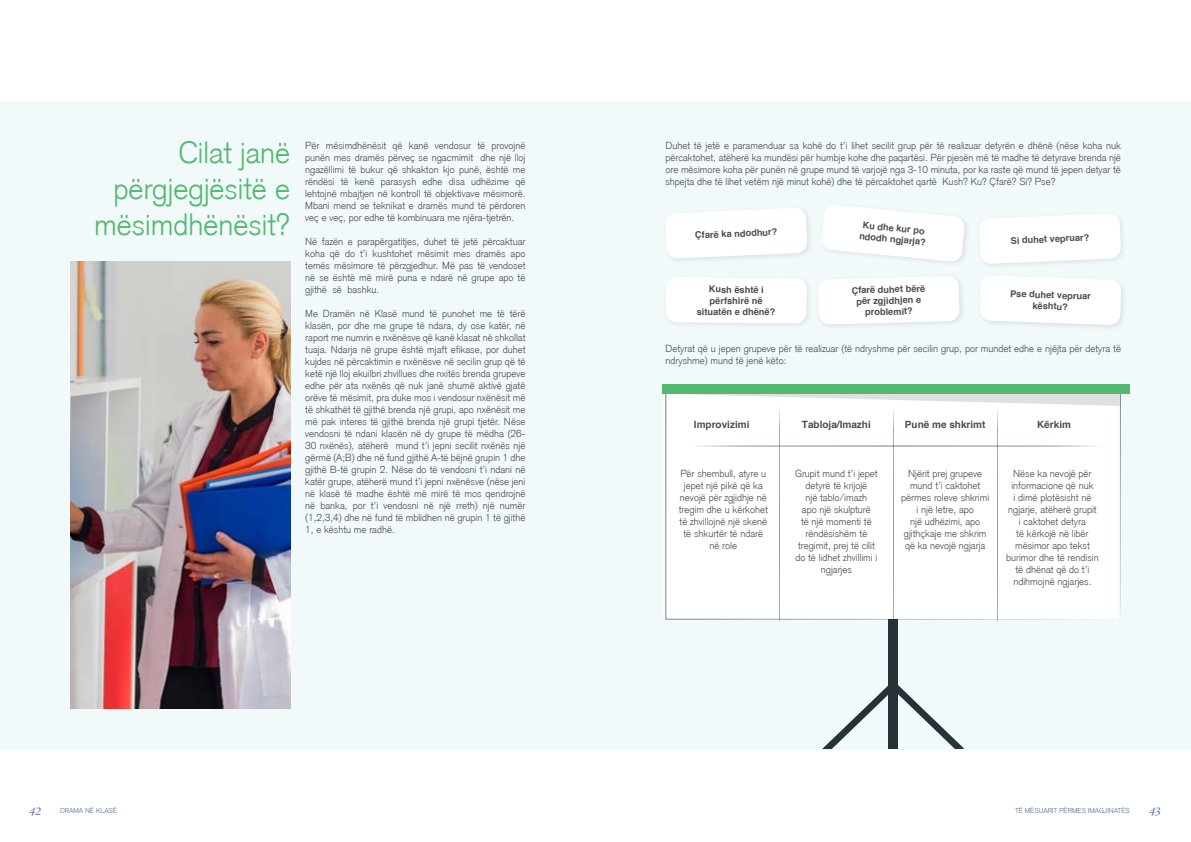
<style>
.page{position:relative;width:1191px;height:842px;background:#fff}
.page>*{position:absolute;margin:0;border:0;box-sizing:border-box;transform-origin:0 0}
.t1{font:300 30px/36px "Akzidenz Grotesk";color:#51ba6e;text-align:right}
.t2{font:12px "Garamond Premr Pro Med It";color:#5d7195}
.t3{font:300 10px/12px "Akzidenz Grotesk";color:#4d4d4f;text-align:justify}
.t4{font:700 10px "Helvetica";color:#4d4d4f}
.t5{font:700 9.3px/11.1px "Helvetica";color:#4d4d4f;text-align:center}
.t6{font:300 7px "Akzidenz Grotesk";color:#5e7296}
</style>
<div class="page">
<div style="left:0;top:101px;width:1191px;height:648px;background:#f2f9fa"></div>
<div style="left:888px;top:588px;width:10px;height:161px;background:#263238"></div>
<svg style="left:822px;top:685px;width:142px;height:64px"></svg>
<div style="left:666px;top:394px;width:454px;height:228px;background:#fff"></div>
<div style="left:662px;top:384px;width:467px;height:10px;background:#51ba6e"></div>
<img style="left:70px;top:261px;width:220px;height:447px">
<svg style="left:666px;top:208px;width:141px;height:51px"></svg>
<div style="left:666px;top:277px;width:140px;height:46px;background:#fff"></div>
<svg style="left:819px;top:276px;width:140px;height:48px"></svg>
<svg style="left:980px;top:214px;width:141px;height:50px"></svg>
<svg style="left:822px;top:205px;width:142px;height:57px"></svg>
<svg style="left:980px;top:276px;width:141px;height:49px"></svg>
<h1 class="t1" style="left:94px;top:135px;width:198px">Cilat janë përgjegjësitë e mësimdhënësit?</h1>
<p class="t3" style="left:305px;top:139px;width:222px">Për mësimdhënësit që kanë vendosur të provojnë punën mes dramës përveç se ngacmimit dhe një lloj ngazëllimi të bukur që shkakton kjo punë, është me rëndësi të kenë parasysh edhe disa udhëzime që lehtojnë mbajtjen në kontroll të objektivave mësimorë.<br>Mbani mend se teknikat e dramës mund të përdoren veç e veç, por edhe të kombinuara me njëra-tjetrën.</p>
<p class="t3" style="left:305px;top:235px;width:222px">Në fazën e parapërgatitjes, duhet të jetë përcaktuar koha që do t’i kushtohet mësimit mes dramës apo temës mësimore të përzgjedhur. Më pas të vendoset në se është më mirë puna e ndarë në grupe apo të gjithë së bashku.</p>
<p class="t3" style="left:305px;top:307px;width:222px">Me Dramën në Klasë mund të punohet me të tërë klasën, por dhe me grupe të ndara, dy ose katër, në raport me numrin e nxënësve që kanë klasat në shkollat tuaja. Ndarja në grupe është mjaft efikase, por duhet kujdes në përcaktimin e nxënësve në secilin grup që të ketë një lloj ekuilbri zhvillues dhe nxitës brenda grupeve edhe për ata nxënës që nuk janë shumë aktivë gjatë orëve të mësimit, pra duke mos i vendosur nxënësit më të shkathët të gjithë brenda një grupi, apo nxënësit me më pak interes të gjithë brenda një grupi tjetër. Nëse vendosni të ndani klasën në dy grupe të mëdha (26- 30 nxënës), atëherë mund t’i jepni secilit nxënës një gërmë (A;B) dhe në fund gjithë A-të bëjnë grupin 1 dhe gjithë B-të grupin 2. Nëse do të vendosni t’i ndani në katër grupe, atëherë mund t’i jepni nxënësve (nëse jeni në klasë të madhe është më mirë të mos qendrojnë në banka, por t’i vendosni në një rreth) një numër (1,2,3,4) dhe në fund të mblidhen në grupin 1 të gjithë 1, e kështu me radhë.</p>
<p class="t3" style="left:665px;top:139px;width:457px">Duhet të jetë e paramenduar sa kohë do t’i lihet secilit grup për të realizuar detyrën e dhënë (nëse koha nuk përcaktohet, atëherë ka mundësi për humbje kohe dhe paqartësi. Për pjesën më të madhe të detyrave brenda një ore mësimore koha për punën në grupe mund të varjojë nga 3-10 minuta, por ka raste që mund të jepen detyar të shpejta dhe të lihet vetëm një minut kohë) dhe të përcaktohet qartë Kush? Ku? Çfarë? Si? Pse?</p>
<p class="t5" style="left:695px;top:229px;width:84px;rotate:-2deg">Çfarë ka ndodhur?</p>
<p class="t5" style="left:861px;top:219px;width:68px;text-align:left;rotate:6deg">Ku dhe kur po ndodh ngjarja?</p>
<p class="t5" style="left:697px;top:283px;width:80px;rotate:1deg">Kush është i përfshirë në situatën e dhënë?</p>
<p class="t5" style="left:851px;top:285px;width:75px;rotate:-2deg">Çfarë duhet bërë për zgjidhjen e problemit?</p>
<p class="t5" style="left:1010px;top:234px;width:80px;rotate:-2deg">Si duhet vepruar?</p>
<p class="t5" style="left:1010px;top:288px;width:82px;rotate:2deg">Pse duhet vepruar kështu?</p>
<p class="t3" style="left:665px;top:343px;width:457px">Detyrat që u jepen grupeve për të realizuar (të ndryshme për secilin grup, por mundet edhe e njëjta për detyra të ndryshme) mund të jenë këto:</p>
<p class="t4" style="left:694px;top:418px;width:57px">Improvizimi</p>
<p class="t4" style="left:802px;top:418px;width:70px">Tabloja/Imazhi</p>
<p class="t4" style="left:905px;top:418px;width:82px">Punë me shkrimt</p>
<p class="t4" style="left:1037px;top:418px;width:35px">Kërkim</p>
<p class="t3" style="left:679px;top:468px;width:91px;text-align:center">Për shembull, atyre u jepet një pikë që ka nevojë për zgjidhje në tregim dhe u kërkohet të zhvillojnë një skenë të shkurtër të ndarë në role</p>
<p class="t3" style="left:795px;top:468px;width:84px;text-align:center">Grupit mund t’i jepet detyrë të krijojë<br>një tablo/imazh<br>apo një skulpturë<br>të një momenti të rëndësishëm të tregimit, prej të cilit do të lidhet zhvillimi i ngjarjes</p>
<p class="t3" style="left:901px;top:468px;width:89px;text-align:center">Njërit prej grupeve mund t’i caktohet përmes roleve shkrimi i një letre, apo<br>një udhëzimi, apo gjithçkaje me shkrim që ka nevojë ngjarja</p>
<p class="t3" style="left:1006px;top:468px;width:94px;text-align:center">Nëse ka nevojë për informacione që nuk<br>i dimë plotësisht në ngjarje, atëherë grupit i caktohet detyra<br>të kërkojë në libër mësimor apo tekst burimor dhe të rendisin të dhënat që do t’i ndihmojnë ngjarjes.</p>
<p class="t2" style="left:29px;top:804px;width:13px">42</p>
<p class="t6" style="left:60px;top:807px;width:59px">DRAMA NË KLASË</p>
<p class="t6" style="left:1015px;top:807px;width:116px">TË MËSUARIT PËRMES IMAGJINATËS</p>
<p class="t2" style="left:1149px;top:804px;width:13px">43</p>
</div>
